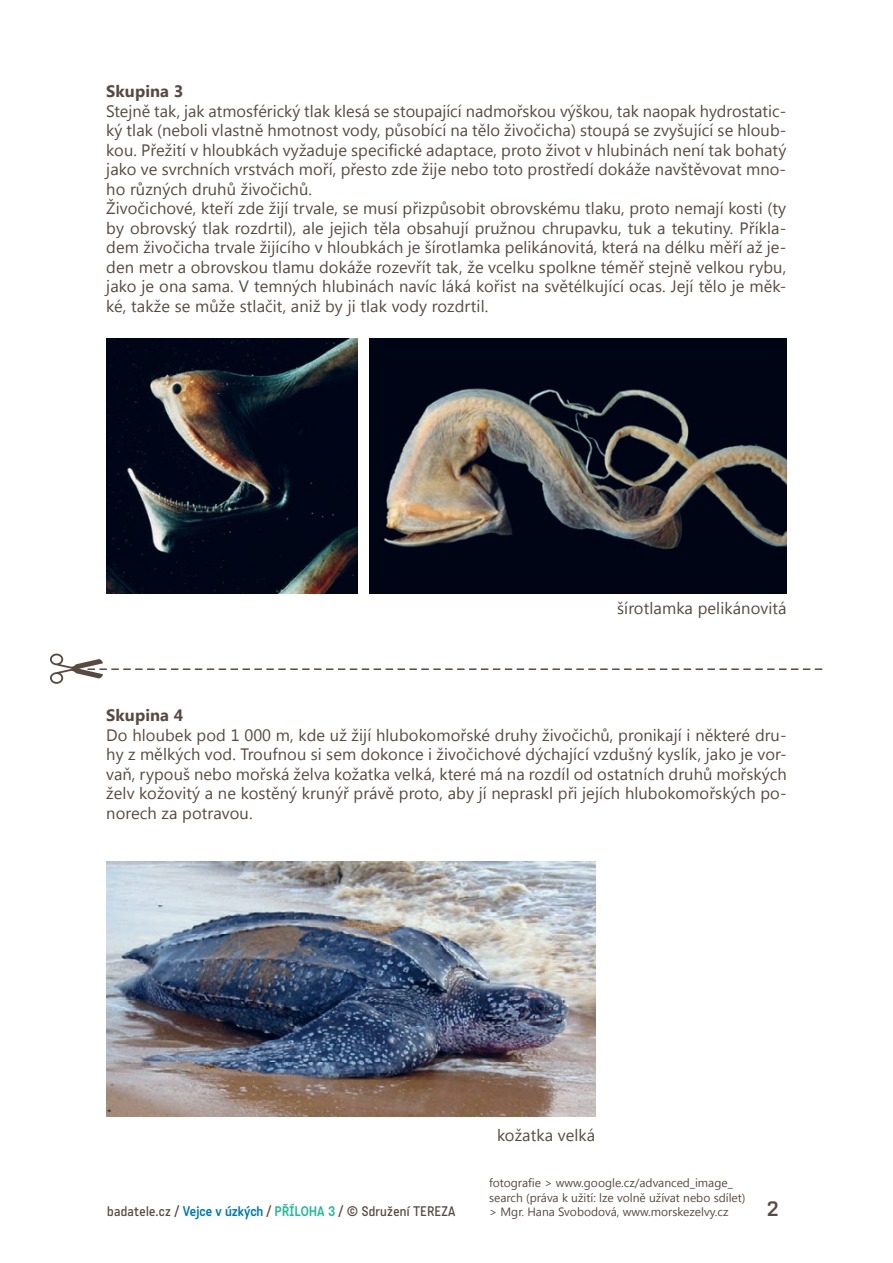
<style>
.page{position:relative;width:893px;height:1263px;background:#fff}
.page>*{position:absolute;margin:0;border:0;box-sizing:border-box;transform-origin:0 0}
.t1{font:21px "Vafle Classic";color:#594a41}
.t2{font:16.5px/19.5px "Segoe UI";letter-spacing:.005em;color:#594a41;text-align:justify}
.t3{font:700 16.5px "Segoe UI";letter-spacing:.005em;color:#594a41}
.t4{font:500 13.5px "Katarine Std";letter-spacing:.02em;color:#594a41}
.t5{font:12px/14.4px "Segoe UI";color:#594a41}
.s1{font-weight:700;color:#007aba}
.s2{font-weight:700;color:#2abb98}
</style>
<div class="page">
<img style="left:106px;top:338px;width:251px;height:255px">
<img style="left:370px;top:338px;width:416px;height:255px">
<img style="left:106px;top:861px;width:489px;height:255px">
<svg style="left:50px;top:653px;width:772px;height:31px"></svg>
<p class="t3" style="left:106px;top:79px;width:79px">Skupina 3</p>
<p class="t2" style="left:106px;top:100px;width:681px;text-align:left">Stejně tak, jak atmosférický tlak klesá se stoupající nadmořskou výškou, tak naopak hydrostatic&shy;ký tlak (neboli vlastně hmotnost vody, působící na tělo živočicha) stoupá se zvyšující se hloub&shy;kou. Přežití v hloubkách vyžaduje specifické adaptace, proto život v hlubinách není tak bohatý jako ve svrchních vrstvách moří, přesto zde žije nebo toto prostředí dokáže navštěvovat mno&shy;ho různých druhů živočichů.<br>Živočichové, kteří zde žijí trvale, se musí přizpůsobit obrovskému tlaku, proto nemají kosti (ty by obrovský tlak rozdrtil), ale jejich těla obsahují pružnou chrupavku, tuk a tekutiny. Příkla&shy;dem živočicha trvale žijícího v hloubkách je šírotlamka pelikánovitá, která na délku měří až je&shy;den metr a obrovskou tlamu dokáže rozevřít tak, že vcelku spolkne téměř stejně velkou rybu, jako je ona sama. V temných hlubinách navíc láká kořist na světélkující ocas. Její tělo je měk&shy;ké, takže se může stlačit, aniž by ji tlak vody rozdrtil.</p>
<p class="t2" style="left:617px;top:597px;width:171px">šírotlamka pelikánovitá</p>
<p class="t3" style="left:106px;top:704px;width:79px">Skupina 4</p>
<p class="t2" style="left:106px;top:724px;width:682px">Do hloubek pod 1 000 m, kde už žijí hlubokomořské druhy živočichů, pronikají i některé dru&shy;hy z mělkých vod. Troufnou si sem dokonce i živočichové dýchající vzdušný kyslík, jako je vor&shy;vaň, rypouš nebo mořská želva kožatka velká, které má na rozdíl od ostatních druhů mořských želv kožovitý a ne kostěný krunýř právě proto, aby jí nepraskl při jejích hlubokomořských po&shy;norech za potravou.</p>
<p class="t2" style="left:497px;top:1125px;width:100px">kožatka velká</p>
<p class="t5" style="left:489px;top:1175px;width:258px">fotografie &gt; www.google.cz/advanced_image_ search (práva k užití: lze volně užívat nebo sdílet) &gt; Mgr. Hana Svobodová, www.morskezelvy.cz</p>
<p class="t4" style="left:107px;top:1202px;width:350px">badatele.cz / <span class="s1">Vejce v úzkých</span> / <span class="s2">PŘÍLOHA 3</span> / © Sdružení TEREZA</p>
<p class="t1" style="left:767px;top:1196px;width:13px">2</p>
</div>
